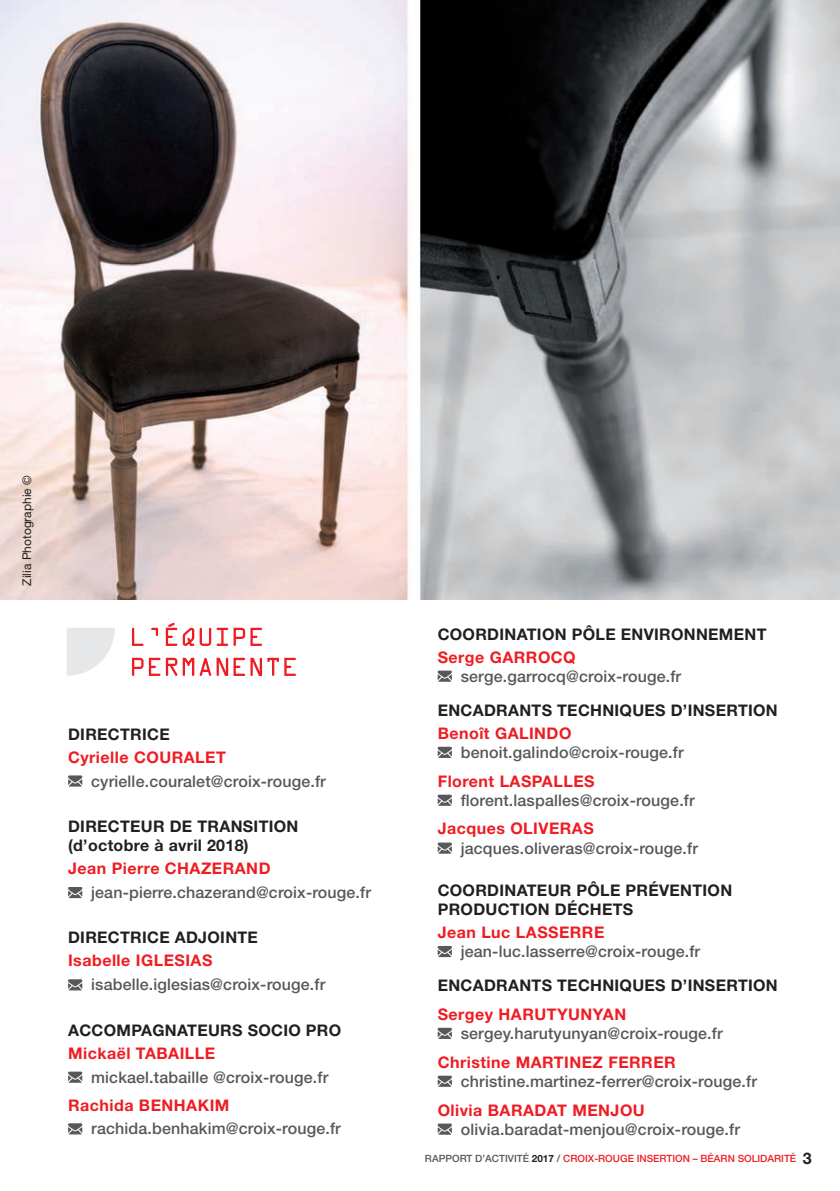
<style>
.page{position:relative;width:840px;height:1191px;background:#fff}
.page>*{position:absolute;margin:0;border:0;box-sizing:border-box;transform-origin:0 0}
.t1{font:500 16px "Helvetica Neue LT Std";letter-spacing:.01em;color:#57585a}
.t2{font:700 16px/19.2px "Helvetica Neue LT Std";letter-spacing:.02em;color:#231f20}
.t3{font:700 16px "Helvetica Neue LT Std";letter-spacing:.03em;color:#ee1d23}
.t4{font:12px "Helvetica Neue LT Std";color:#231f20}
.t5{font:500 10px "Helvetica Neue LT Std";color:#ee1d23}
.s1{color:#57585a}
.s2{font-weight:700;color:#231f20}
.s3{font-weight:700;font-size:16px;color:#231f20}
</style>
<div class="page">
<svg style="left:132px;top:623px;width:130px;height:23px"></svg>
<svg style="left:132px;top:658px;width:164px;height:18px"></svg>
<svg style="left:67px;top:628px;width:48px;height:48px"></svg>
<svg style="left:68px;top:775px;width:14px;height:11px"></svg>
<svg style="left:68px;top:887px;width:14px;height:11px"></svg>
<svg style="left:68px;top:979px;width:14px;height:11px"></svg>
<svg style="left:68px;top:1071px;width:14px;height:11px"></svg>
<svg style="left:68px;top:1123px;width:14px;height:11px"></svg>
<svg style="left:437px;top:670px;width:14px;height:11px"></svg>
<svg style="left:437px;top:747px;width:14px;height:11px"></svg>
<svg style="left:437px;top:794px;width:14px;height:12px"></svg>
<svg style="left:437px;top:842px;width:14px;height:11px"></svg>
<svg style="left:437px;top:946px;width:14px;height:11px"></svg>
<svg style="left:437px;top:1027px;width:14px;height:12px"></svg>
<svg style="left:437px;top:1075px;width:14px;height:11px"></svg>
<svg style="left:437px;top:1123px;width:14px;height:11px"></svg>
<img style="left:0;top:0;width:839px;height:600px">
<p class="t4" style="left:20px;top:585px;width:112px;rotate:-90deg">Zilia Photographie ©</p>
<p class="t2" style="left:68px;top:724px;width:103px">DIRECTRICE</p>
<p class="t3" style="left:68px;top:747px;width:159px">Cyrielle COURALET</p>
<p class="t1" style="left:91px;top:771px;width:236px">cyrielle.couralet@croix-rouge.fr</p>
<p class="t2" style="left:68px;top:816px;width:232px">DIRECTEUR DE TRANSITION (d’octobre à avril 2018)</p>
<p class="t3" style="left:68px;top:858px;width:204px">Jean Pierre CHAZERAND</p>
<p class="t1" style="left:91px;top:883px;width:281px">jean-pierre.chazerand@croix-rouge.fr</p>
<p class="t2" style="left:68px;top:927px;width:191px">DIRECTRICE ADJOINTE</p>
<p class="t3" style="left:68px;top:950px;width:146px">Isabelle IGLESIAS</p>
<p class="t1" style="left:91px;top:975px;width:235px">isabelle.iglesias@croix-rouge.fr</p>
<p class="t2" style="left:68px;top:1020px;width:274px">ACCOMPAGNATEURS SOCIO PRO</p>
<p class="t3" style="left:68px;top:1043px;width:148px">Mickaël TABAILLE</p>
<p class="t1" style="left:91px;top:1067px;width:238px">mickael.tabaille @croix-rouge.fr</p>
<p class="t3" style="left:68px;top:1095px;width:163px">Rachida BENHAKIM</p>
<p class="t1" style="left:91px;top:1119px;width:251px">rachida.benhakim@croix-rouge.fr</p>
<p class="t2" style="left:437px;top:624px;width:330px">COORDINATION PÔLE ENVIRONNEMENT</p>
<p class="t3" style="left:437px;top:647px;width:139px">Serge GARROCQ</p>
<p class="t1" style="left:460px;top:666px;width:222px">serge.garrocq@croix-rouge.fr</p>
<p class="t2" style="left:437px;top:700px;width:341px">ENCADRANTS TECHNIQUES D’INSERTION</p>
<p class="t3" style="left:437px;top:723px;width:135px">Benoît GALINDO</p>
<p class="t1" style="left:460px;top:742px;width:224px">benoit.galindo@croix-rouge.fr</p>
<p class="t3" style="left:437px;top:771px;width:158px">Florent LASPALLES</p>
<p class="t1" style="left:460px;top:790px;width:235px">florent.laspalles@croix-rouge.fr</p>
<p class="t3" style="left:437px;top:819px;width:157px">Jacques OLIVERAS</p>
<p class="t1" style="left:460px;top:838px;width:239px">jacques.oliveras@croix-rouge.fr</p>
<p class="t2" style="left:437px;top:880px;width:296px">COORDINATEUR PÔLE PRÉVENTION<br>PRODUCTION DÉCHETS</p>
<p class="t3" style="left:437px;top:922px;width:168px">Jean Luc LASSERRE</p>
<p class="t1" style="left:460px;top:941px;width:241px">jean-luc.lasserre@croix-rouge.fr</p>
<p class="t2" style="left:437px;top:975px;width:341px">ENCADRANTS TECHNIQUES D’INSERTION</p>
<p class="t3" style="left:437px;top:1004px;width:190px">Sergey HARUTYUNYAN</p>
<p class="t1" style="left:460px;top:1023px;width:263px">sergey.harutyunyan@croix-rouge.fr</p>
<p class="t3" style="left:437px;top:1052px;width:239px">Christine MARTINEZ FERRER</p>
<p class="t1" style="left:460px;top:1071px;width:297px">christine.martinez-ferrer@croix-rouge.fr</p>
<p class="t3" style="left:437px;top:1099px;width:208px">Olivia BARADAT MENJOU</p>
<p class="t1" style="left:460px;top:1119px;width:280px">olivia.baradat-menjou@croix-rouge.fr</p>
<p class="t5" style="left:425px;top:1152px;width:388px"><span class="s1">RAPPORT D’ACTIVITÉ</span> <span class="s2">2017</span> <span class="s1">/</span> CROIX-ROUGE INSERTION – BÉARN SOLIDARITÉ <span class="s3">3</span></p>
</div>
